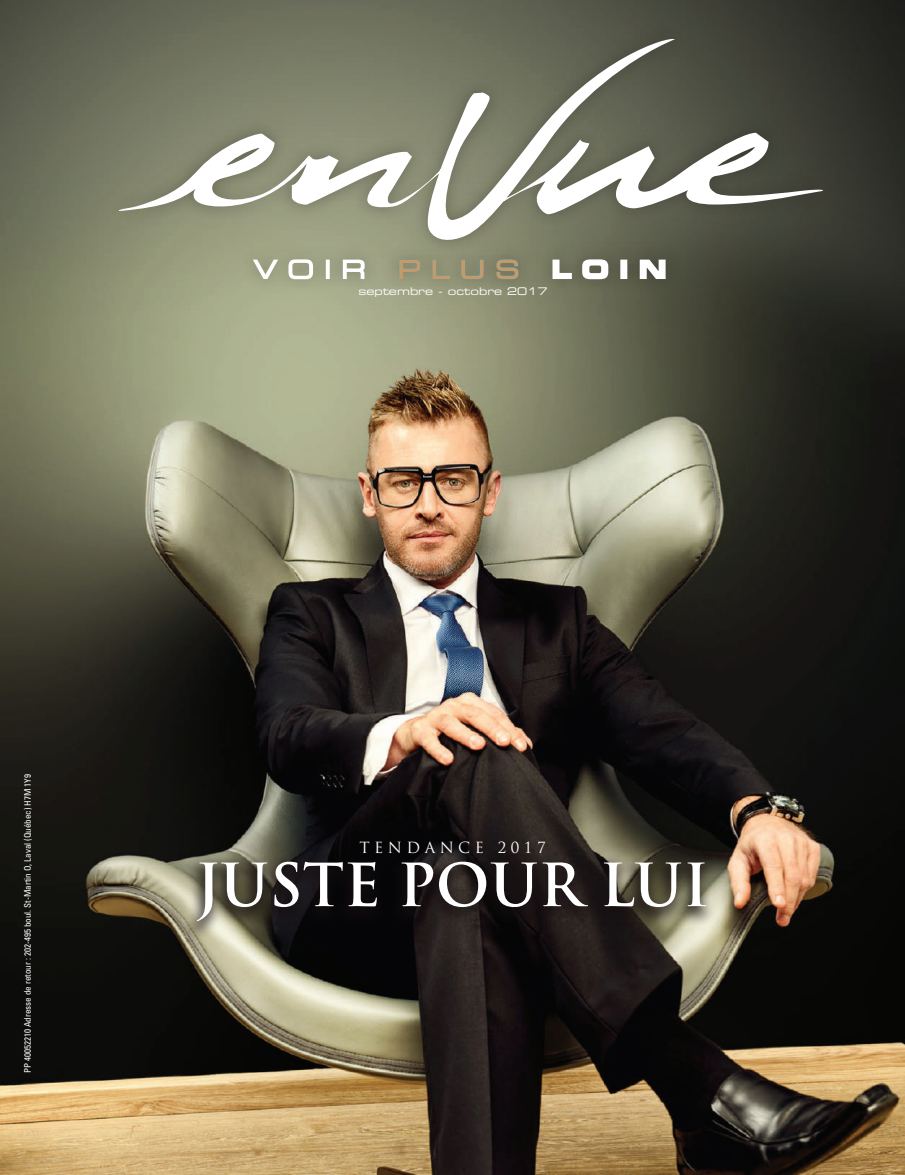
<style>
.page{position:relative;width:905px;height:1175px;background:#fff}
.page>*{position:absolute;margin:0;border:0;box-sizing:border-box;transform-origin:0 0}
.t1{font:700 57.9px "Trajan";color:#fff}
.t2{font:15px "Trajan Pro";letter-spacing:.3em;color:#fff}
.t3{font:10.5px "Eurostile Extended Two";color:#fff}
.t4{font:condensed 9px "Univers";color:#fff}
</style>
<div class="page">
<img style="left:0;top:0;width:904px;height:1174px">
<div style="left:106px;top:24px;width:729px;height:270px;background:#160f11;opacity:.28"></div>
<div style="left:95px;top:11px;width:751px;height:275px;background:#231f20;opacity:.1"></div>
<svg style="left:252px;top:258px;width:27px;height:22px"></svg>
<svg style="left:288px;top:259px;width:26px;height:21px"></svg>
<div style="left:326px;top:259px;width:4px;height:20px;border:2px solid #fff"></div>
<svg style="left:342px;top:259px;width:23px;height:21px"></svg>
<svg style="left:398px;top:259px;width:23px;height:21px"></svg>
<svg style="left:431px;top:259px;width:20px;height:21px"></svg>
<svg style="left:460px;top:259px;width:24px;height:21px"></svg>
<svg style="left:495px;top:259px;width:24px;height:21px"></svg>
<svg style="left:551px;top:259px;width:21px;height:21px"></svg>
<svg style="left:581px;top:259px;width:28px;height:21px"></svg>
<div style="left:621px;top:260px;width:5px;height:18px;background:#fff"></div>
<div style="left:620px;top:259px;width:7px;height:20px;border:2px solid #fff"></div>
<svg style="left:639px;top:259px;width:27px;height:21px"></svg>
<svg style="left:117px;top:36px;width:706px;height:206px;background:#828473"></svg>
<div style="left:181px;top:854px;width:536px;height:87px;background:#160f11;opacity:.8"></div>
<p class="t3" style="left:358px;top:284px;width:191px">septembre - octobre 2017</p>
<p class="t4" style="left:22px;top:1073px;width:300px;rotate:-90deg">PP 40052210 Adresse de retour : 202-495 boul. St-Martin O, Laval (Québec) H7M 1Y9</p>
<h2 class="t2" style="left:359px;top:837px;width:188px">TENDANCE 2017</h2>
<h1 class="t1" style="left:196px;top:849px;width:515px">JUSTE POUR LUI</h1>
</div>
